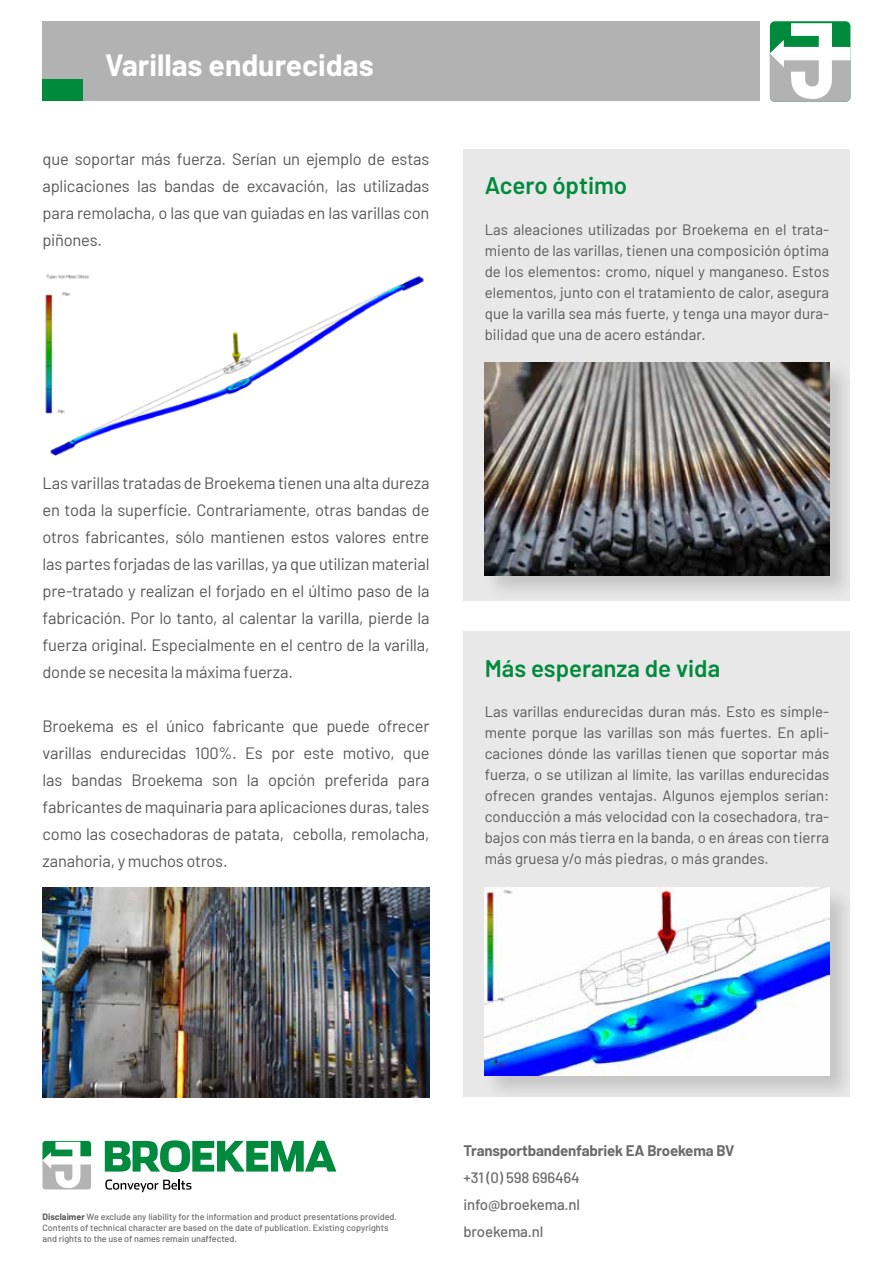
<style>
.page{position:relative;width:893px;height:1263px;background:#fff}
.page>*{position:absolute;margin:0;border:0;box-sizing:border-box;transform-origin:0 0}
.t1{font:700 30px "Barlow";color:#fff}
.t2{font:600 24px "Barlow";color:#008a3c}
.t3{font:16.5px/27px "Barlow";letter-spacing:-.01em;color:#575756;text-align:justify}
.t4{font:15px/21px "Barlow";color:#575756;text-align:justify}
.t5{font:500 15px/27px "Barlow";letter-spacing:-.01em;color:#6b6b6a;text-align:justify}
.t6{font:700 15px "Barlow";letter-spacing:-.01em;color:#6b6b6a}
.t7{font:500 9px/10.8px "Barlow";color:#6b6b6a}
.s1{font-weight:700;color:#575756}
</style>
<div class="page">
<div style="left:43px;top:21px;width:717px;height:80px;background:#b3b2b2"></div>
<div style="left:43px;top:79px;width:40px;height:22px;background:#008a3c"></div>
<div style="left:770px;top:21px;width:80px;height:81px;background:#008a3c;border-radius:5px"></div>
<svg style="left:770px;top:23px;width:80px;height:79px"></svg>
<svg style="left:42px;top:1141px;width:49px;height:48px"></svg>
<svg style="left:105px;top:1140px;width:231px;height:32px"></svg>
<svg style="left:105px;top:1179px;width:86px;height:13px"></svg>
<img style="left:45px;top:274px;width:379px;height:182px">
<img style="left:43px;top:888px;width:386px;height:209px">
<div style="left:463px;top:149px;width:387px;height:451px;background:#e8e8e8"></div>
<div style="left:482px;top:360px;width:374px;height:242px;background:#000;opacity:.15"></div>
<img style="left:485px;top:362px;width:344px;height:214px">
<div style="left:463px;top:631px;width:387px;height:466px;background:#e8e8e8"></div>
<div style="left:482px;top:885px;width:374px;height:217px;background:#000;opacity:.15"></div>
<img style="left:485px;top:888px;width:344px;height:188px">
<h1 class="t1" style="left:105px;top:43px;width:270px">Varillas endurecidas</h1>
<p class="t3" style="left:43px;top:145px;width:388px">que soportar más fuerza. Serían un ejemplo de estas aplicaciones las bandas de excavación, las utilizadas para remolacha, o las que van guiadas en las varillas con piñones.</p>
<p class="t3" style="left:43px;top:469px;width:388px">Las varillas tratadas de Broekema tienen una alta dureza en toda la superfície. Contrariamente, otras bandas de otros fabricantes, sólo mantienen estos valores entre las partes forjadas de las varillas, ya que utilizan material pre-tratado y realizan el forjado en el último paso de la fabricación. Por lo tanto, al calentar la varilla, pierde la fuerza original. Especialmente en el centro de la varilla, donde se necesita la máxima fuerza.</p>
<p class="t3" style="left:43px;top:712px;width:388px">Broekema es el único fabricante que puede ofrecer varillas endurecidas 100%. Es por este motivo, que las bandas Broekema son la opción preferida para fabricantes de maquinaria para aplicaciones duras, tales como las cosechadoras de patata, cebolla, remolacha, zanahoria, y muchos otros.</p>
<h2 class="t2" style="left:485px;top:168px;width:144px">Acero óptimo</h2>
<p class="t4" style="left:485px;top:218px;width:346px">Las aleaciones utilizadas por Broekema en el trata&shy;miento de las varillas, tienen una composición óptima de los elementos: cromo, níquel y manganeso. Estos elementos, junto con el tratamiento de calor, asegura que la varilla sea más fuerte, y tenga una mayor dura&shy;bilidad que una de acero estándar.</p>
<h2 class="t2" style="left:485px;top:650px;width:237px">Más esperanza de vida</h2>
<p class="t4" style="left:485px;top:700px;width:346px">Las varillas endurecidas duran más. Esto es simple&shy;mente porque las varillas son más fuertes. En apli&shy;caciones dónde las varillas tienen que soportar más fuerza, o se utilizan al límite, las varillas endurecidas ofrecen grandes ventajas. Algunos ejemplos serían: conducción a más velocidad con la cosechadora, tra&shy;bajos con más tierra en la banda, o en áreas con tierra más gruesa y/o más piedras, o más grandes.</p>
<p class="t7" style="left:43px;top:1211px;width:356px"><span class="s1">Disclaimer</span> We exclude any liability for the information and product presentations provided.<br>Contents of technical character are based on the date of publication. Existing copyrights and rights to the use of names remain unaffected.</p>
<p class="t6" style="left:463px;top:1140px;width:272px">Transportbandenfabriek EA Broekema BV</p>
<p class="t5" style="left:463px;top:1163px;width:118px">+31 (0) 598 696464 info@broekema.nl broekema.nl</p>
</div>
